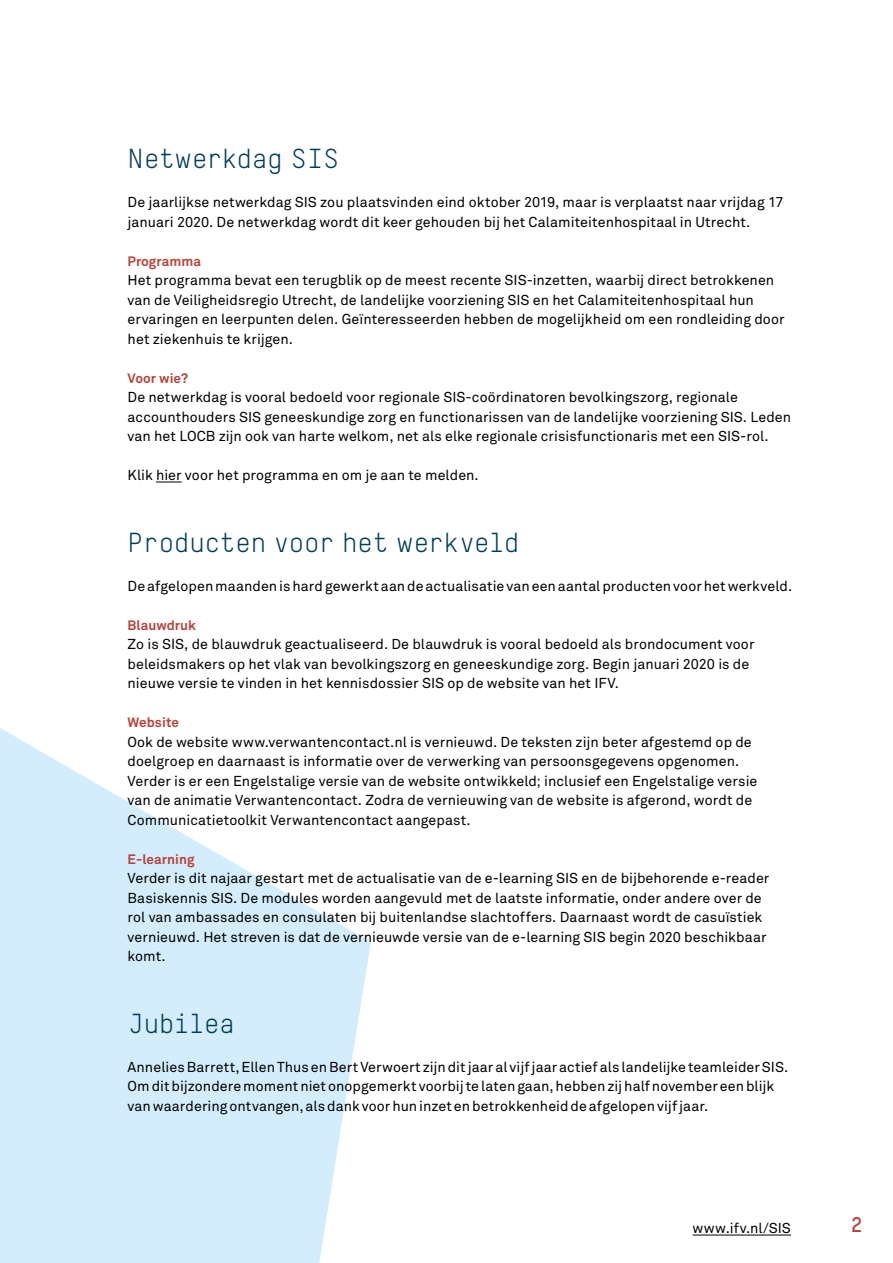
<style>
.page{position:relative;width:893px;height:1263px;background:#fff}
.page>*{position:absolute;margin:0;border:0;box-sizing:border-box;transform-origin:0 0}
.t1{font:27px "TSTARTW";letter-spacing:.01em;color:#003d58}
.t2{font:700 21px "TSTARTW";color:#b84239}
.t3{font:14.25px/19.5px "Akkurat Std";letter-spacing:.005em;color:#000}
.t4{font:700 13.5px "Akkurat Std";letter-spacing:.005em;color:#b84239}
</style>
<div class="page">
<svg style="left:0;top:728px;width:371px;height:535px;fill:#d4edfc"></svg>
<svg style="left:156px;top:482px;width:26px;height:1px"></svg>
<hr style="left:693px;top:1235px;width:98px;height:1px;background:#000">
<h1 class="t1" style="left:128px;top:142px;width:213px">Netwerkdag SIS</h1>
<p class="t3" style="left:128px;top:193px;width:657px">De jaarlijkse netwerkdag SIS zou plaatsvinden eind oktober 2019, maar is verplaatst naar vrijdag 17 januari 2020. De netwerkdag wordt dit keer gehouden bij het Calamiteitenhospitaal in Utrecht.</p>
<p class="t4" style="left:128px;top:253px;width:75px">Programma</p>
<p class="t3" style="left:128px;top:271px;width:658px">Het programma bevat een terugblik op de meest recente SIS-inzetten, waarbij direct betrokkenen van de Veiligheidsregio Utrecht, de landelijke voorziening SIS en het Calamiteitenhospitaal hun ervaringen en leerpunten delen. Geïnteresseerden hebben de mogelijkheid om een rondleiding door het ziekenhuis te krijgen.</p>
<p class="t4" style="left:128px;top:370px;width:62px">Voor wie?</p>
<p class="t3" style="left:128px;top:388px;width:665px">De netwerkdag is vooral bedoeld voor regionale SIS-coördinatoren bevolkingszorg, regionale accounthouders SIS geneeskundige zorg en functionarissen van de landelijke voorziening SIS. Leden van het LOCB zijn ook van harte welkom, net als elke regionale crisisfunctionaris met een SIS-rol.</p>
<p class="t3" style="left:128px;top:466px;width:353px">Klik hier voor het programma en om je aan te melden.</p>
<h1 class="t1" style="left:128px;top:526px;width:393px">Producten voor het werkveld</h1>
<p class="t3" style="left:128px;top:576px;width:666px">De afgelopen maanden is hard gewerkt aan de actualisatie van een aantal producten voor het werkveld.</p>
<p class="t4" style="left:128px;top:617px;width:70px">Blauwdruk</p>
<p class="t3" style="left:128px;top:635px;width:628px">Zo is SIS, de blauwdruk geactualiseerd. De blauwdruk is vooral bedoeld als brondocument voor beleidsmakers op het vlak van bevolkingszorg en geneeskundige zorg. Begin januari 2020 is de nieuwe versie te vinden in het kennisdossier SIS op de website van het IFV.</p>
<p class="t4" style="left:128px;top:714px;width:53px">Website</p>
<p class="t3" style="left:128px;top:732px;width:631px">Ook de website www.verwantencontact.nl is vernieuwd. De teksten zijn beter afgestemd op de doelgroep en daarnaast is informatie over de verwerking van persoonsgegevens opgenomen.<br>Verder is er een Engelstalige versie van de website ontwikkeld; inclusief een Engelstalige versie van de animatie Verwantencontact. Zodra de vernieuwing van de website is afgerond, wordt de Communicatietoolkit Verwantencontact aangepast.</p>
<p class="t4" style="left:128px;top:851px;width:69px">E-learning</p>
<p class="t3" style="left:128px;top:869px;width:643px">Verder is dit najaar gestart met de actualisatie van de e-learning SIS en de bijbehorende e-reader Basiskennis SIS. De modules worden aangevuld met de laatste informatie, onder andere over de rol van ambassades en consulaten bij buitenlandse slachtoffers. Daarnaast wordt de casuïstiek vernieuwd. Het streven is dat de vernieuwde versie van de e-learning SIS begin 2020 beschikbaar komt.</p>
<h1 class="t1" style="left:128px;top:1007px;width:108px">Jubilea</h1>
<p class="t3" style="left:128px;top:1057px;width:662px">Annelies Barrett, Ellen Thus en Bert Verwoert zijn dit jaar al vijf jaar actief als landelijke teamleider SIS.<br>Om dit bijzondere moment niet onopgemerkt voorbij te laten gaan, hebben zij half november een blijk van waardering ontvangen, als dank voor hun inzet en betrokkenheid de afgelopen vijf jaar.</p>
<p class="t3" style="left:693px;top:1219px;width:100px">www.ifv.nl/SIS</p>
<h2 class="t2" style="left:851px;top:1212px;width:14px">2</h2>
</div>
